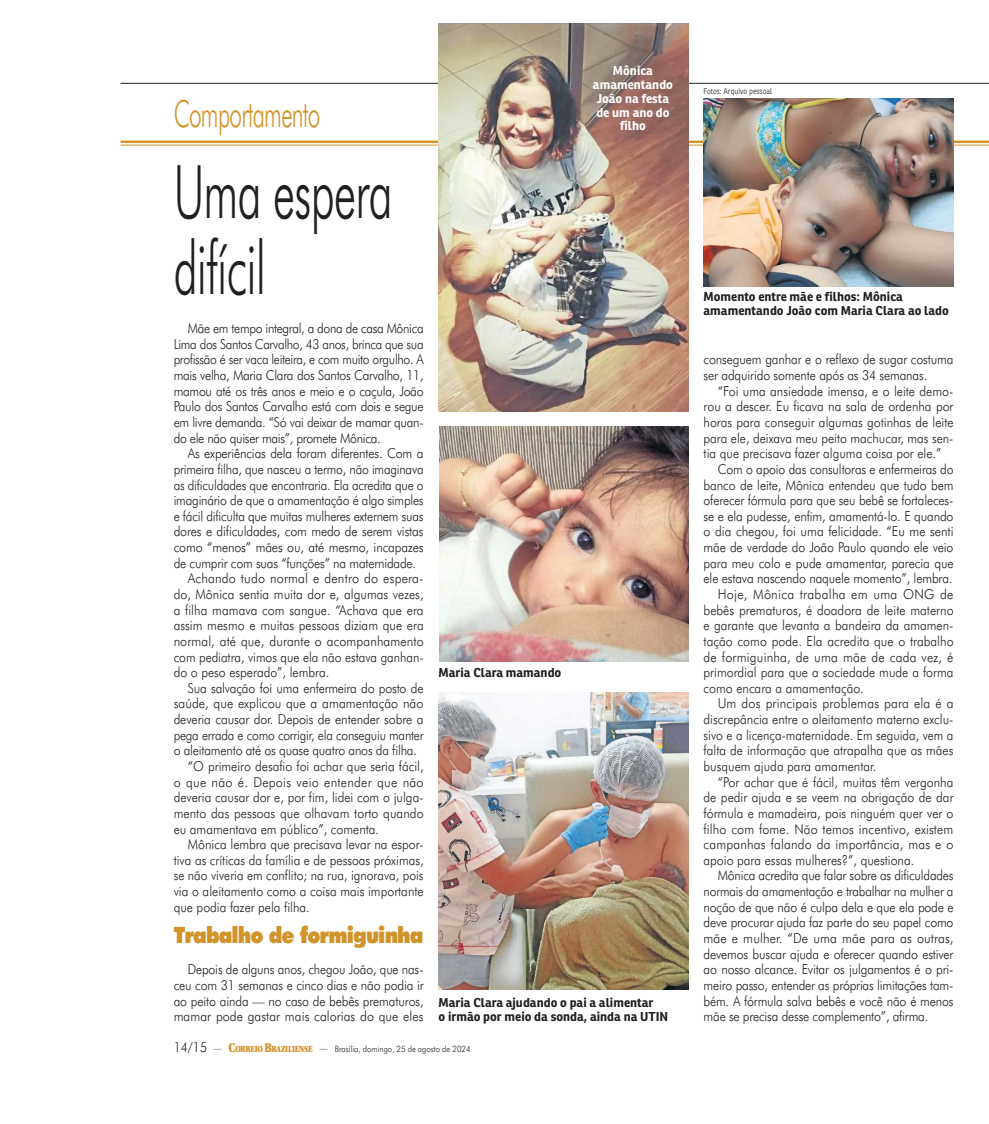
<style>
.page{position:relative;width:989px;height:1124px;background:#fff}
.page>*{position:absolute;margin:0;border:0;box-sizing:border-box;transform-origin:0 0}
.t1{font:300 73.75px/76.2px "Futura BT";letter-spacing:-.015em;color:#231f20;scale:.6 1}
.t2{font:300 37.5px "Futura BT";letter-spacing:-.03em;color:#d1942b;scale:.6 1}
.t3{font:900 22.5px "Futura BT";letter-spacing:-.045em;color:#d1942b;scale:.9 1}
.t4{font:300 13.75px/15.6px "Futura BT";color:#231f20;scale:.9 1}
.t5{font:300 13.75px/15.6px "Futura BT";color:#231f20;text-align:justify;scale:.89 1}
.t6{font:300 13.75px "Futura BT";color:#231f20;scale:.91 1}
.t7{font:300 13.75px "Futura BT";color:#231f20;scale:.88 1}
.t8{font:300 13.75px "Futura BT";color:#231f20;scale:.92 1}
.t9{font:300 13.75px "Futura BT";letter-spacing:.02em;color:#231f20;scale:.92 1}
.t10{font:700 12.5px/13.8px "Ronnia";color:#231f20}
.t11{font:700 12.5px/13.8px "Ronnia";color:#fff;text-align:center}
.t12{font:300 8.75px "Futura BT";color:#231f20;scale:.9 1}
.t13{font:300 8.12px "Ronnia";color:#231f20;scale:.9 1}
.s1{font-size:13.75px}
.s2{font-family:"Utopia";font-weight:900;font-size:12.5px;color:#d1942b}
.s3{font-family:"Utopia";font-weight:900;color:#d1942b}
</style>
<div class="page">
<div style="left:120px;top:140px;width:869px;height:5px;background:#fdfaf6"></div>
<hr style="left:120px;top:140px;width:869px;height:3px;background:#d1942b">
<hr style="left:120px;top:145px;width:869px;height:1px;background:#d1942b">
<hr style="left:120px;top:83px;width:869px;height:1px;background:#231f20">
<img style="left:439px;top:426px;width:249px;height:235px">
<img style="left:703px;top:99px;width:250px;height:187px">
<img style="left:438px;top:692px;width:250px;height:297px">
<img style="left:438px;top:23px;width:250px;height:388px">
<h2 class="t2" style="left:174px;top:98px;width:246px">Comportamento</h2>
<h1 class="t1" style="left:174px;top:159px;width:366px">Uma espera difícil</h1>
<p class="t5" style="left:174px;top:321px;width:282px;text-indent:14px">Mãe em tempo integral, a dona de casa Mônica Lima dos Santos Carvalho, 43 anos, brinca que sua profissão é ser vaca leiteira, e com muito orgulho. A mais velha, Maria Clara dos Santos Carvalho, 11, mamou até os três anos e meio e o caçula, João Paulo dos Santos Carvalho está com dois e segue em livre demanda. “Só vai deixar de mamar quan&shy;do ele não quiser mais”, promete Mônica.</p>
<p class="t4" style="left:188px;top:446px;width:263px">As experiências dela foram diferentes. Com a</p>
<p class="t5" style="left:174px;top:462px;width:282px">primeira filha, que nasceu a termo, não imaginava</p>
<p class="t7" style="left:174px;top:479px;width:285px">as dificuldades que encontraria. Ela acredita que o</p>
<p class="t5" style="left:174px;top:493px;width:282px">imaginário de que a amamentação é algo simples</p>
<p class="t5" style="left:174px;top:509px;width:282px">e fácil dificulta que muitas mulheres externem suas</p>
<p class="t4" style="left:174px;top:524px;width:279px">dores e dificuldades, com medo de serem vistas</p>
<p class="t6" style="left:174px;top:541px;width:276px">como “menos” mães ou, até mesmo, incapazes</p>
<p class="t4" style="left:174px;top:556px;width:271px">de cumprir com suas “funções” na maternidade.</p>
<p class="t6" style="left:188px;top:572px;width:260px">Achando tudo normal e dentro do espera-</p>
<p class="t4" style="left:174px;top:587px;width:279px">do, Mônica sentia muita dor e, algumas vezes,</p>
<p class="t4" style="left:174px;top:603px;width:279px">a filha mamava com sangue. “Achava que era</p>
<p class="t4" style="left:174px;top:618px;width:279px">assim mesmo e muitas pessoas diziam que era</p>
<p class="t6" style="left:174px;top:635px;width:276px">normal, até que, durante o acompanhamento</p>
<p class="t7" style="left:174px;top:651px;width:285px">com pediatra, vimos que ela não estava ganhan-</p>
<p class="t4" style="left:174px;top:665px;width:174px">do o peso esperado”, lembra.</p>
<p class="t4" style="left:188px;top:681px;width:263px">Sua salvação foi uma enfermeira do posto de</p>
<p class="t8" style="left:174px;top:697px;width:273px">saúde, que explicou que a amamentação não</p>
<p class="t6" style="left:174px;top:713px;width:276px">deveria causar dor. Depois de entender sobre a</p>
<p class="t7" style="left:174px;top:729px;width:285px">pega errada e como corrigir, ela conseguiu manter</p>
<p class="t4" style="left:174px;top:743px;width:272px">o aleitamento até os quase quatro anos da filha.</p>
<p class="t4" style="left:188px;top:759px;width:263px">“O primeiro desafio foi achar que seria fácil,</p>
<p class="t9" style="left:174px;top:776px;width:273px">o que não é. Depois veio entender que não</p>
<p class="t4" style="left:174px;top:790px;width:279px">deveria causar dor e, por fim, lidei com o julga-</p>
<p class="t4" style="left:174px;top:806px;width:279px">mento das pessoas que olhavam torto quando</p>
<p class="t4" style="left:174px;top:821px;width:230px">eu amamentava em público”, comenta.</p>
<p class="t4" style="left:188px;top:837px;width:263px">Mônica lembra que precisava levar na espor-</p>
<p class="t4" style="left:174px;top:853px;width:279px">tiva as críticas da família e de pessoas próximas,</p>
<p class="t7" style="left:174px;top:869px;width:285px">se não viveria em conflito; na rua, ignorava, pois</p>
<p class="t4" style="left:174px;top:884px;width:279px">via o aleitamento como a coisa mais importante</p>
<p class="t4" style="left:174px;top:899px;width:153px">que podia fazer pela filha.</p>
<h3 class="t3" style="left:174px;top:925px;width:279px">Trabalho de formiguinha</h3>
<p class="t5" style="left:174px;top:962px;width:282px;text-indent:14px">Depois de alguns anos, chegou João, que nas&shy;ceu com 31 semanas e cinco dias e não podia ir ao peito ainda — no caso de bebês prematuros, mamar pode gastar mais calorias do que eles</p>
<p class="t11" style="left:593px;top:65px;width:82px">Mônica amamentando<br>João na festa de um ano do filho</p>
<p class="t10" style="left:438px;top:666px;width:124px">Maria Clara mamando</p>
<p class="t10" style="left:438px;top:996px;width:231px">Maria Clara ajudando o pai a alimentar<br>o irmão por meio da sonda, ainda na UTIN</p>
<p class="t12" style="left:174px;top:1045px;width:331px"><span class="s1">14/15</span> — <span class="s2">C</span><span class="s3">ORREIO</span> <span class="s2">B</span><span class="s3">RAZILIENSE</span> — Brasília, domingo, 25 de agosto de 2024</p>
<p class="t13" style="left:703px;top:88px;width:78px">Fotos: Arquivo pessoal</p>
<p class="t10" style="left:703px;top:291px;width:247px">Momento entre mãe e filhos: Mônica amamentando João com Maria Clara ao lado</p>
<p class="t4" style="left:703px;top:353px;width:279px">conseguem ganhar e o reflexo de sugar costuma ser adquirido somente após as 34 semanas.</p>
<p class="t4" style="left:717px;top:384px;width:263px">“Foi uma ansiedade imensa, e o leite demo-</p>
<p class="t4" style="left:703px;top:399px;width:279px">rou a descer. Eu ficava na sala de ordenha por</p>
<p class="t4" style="left:703px;top:415px;width:279px">horas para conseguir algumas gotinhas de leite</p>
<p class="t5" style="left:703px;top:431px;width:282px">para ele, deixava meu peito machucar, mas sen-</p>
<p class="t4" style="left:703px;top:446px;width:266px">tia que precisava fazer alguma coisa por ele.”</p>
<p class="t5" style="left:717px;top:462px;width:266px">Com o apoio das consultoras e enfermeiras do</p>
<p class="t4" style="left:703px;top:478px;width:279px">banco de leite, Mônica entendeu que tudo bem</p>
<p class="t5" style="left:703px;top:493px;width:282px">oferecer fórmula para que seu bebê se fortaleces-</p>
<p class="t4" style="left:703px;top:509px;width:279px">se e ela pudesse, enfim, amamentá-lo. E quando</p>
<p class="t6" style="left:703px;top:526px;width:276px">o dia chegou, foi uma felicidade. “Eu me senti</p>
<p class="t4" style="left:703px;top:540px;width:279px">mãe de verdade do João Paulo quando ele veio</p>
<p class="t4" style="left:703px;top:556px;width:279px">para meu colo e pude amamentar, parecia que</p>
<p class="t4" style="left:703px;top:571px;width:278px">ele estava nascendo naquele momento”, lembra.</p>
<p class="t9" style="left:717px;top:588px;width:258px">Hoje, Mônica trabalha em uma ONG de</p>
<p class="t4" style="left:703px;top:603px;width:279px">bebês prematuros, é doadora de leite materno</p>
<p class="t4" style="left:703px;top:618px;width:279px">e garante que levanta a bandeira da amamen-</p>
<p class="t4" style="left:703px;top:634px;width:279px">tação como pode. Ela acredita que o trabalho</p>
<p class="t8" style="left:703px;top:651px;width:273px">de formiguinha, de uma mãe de cada vez, é</p>
<p class="t4" style="left:703px;top:665px;width:279px">primordial para que a sociedade mude a forma</p>
<p class="t4" style="left:703px;top:681px;width:180px">como encara a amamentação.</p>
<p class="t6" style="left:717px;top:697px;width:261px">Um dos principais problemas para ela é a</p>
<p class="t4" style="left:703px;top:712px;width:279px">discrepância entre o aleitamento materno exclu-</p>
<p class="t7" style="left:703px;top:729px;width:285px">sivo e a licença-maternidade. Em seguida, vem a</p>
<p class="t4" style="left:703px;top:743px;width:279px">falta de informação que atrapalha que as mães</p>
<p class="t4" style="left:703px;top:759px;width:193px">busquem ajuda para amamentar.</p>
<p class="t4" style="left:717px;top:774px;width:263px">“Por achar que é fácil, muitas têm vergonha</p>
<p class="t4" style="left:703px;top:790px;width:279px">de pedir ajuda e se veem na obrigação de dar</p>
<p class="t4" style="left:703px;top:806px;width:279px">fórmula e mamadeira, pois ninguém quer ver o</p>
<p class="t6" style="left:703px;top:822px;width:276px">filho com fome. Não temos incentivo, existem</p>
<p class="t6" style="left:703px;top:838px;width:276px">campanhas falando da importância, mas e o</p>
<p class="t4" style="left:703px;top:853px;width:236px">apoio para essas mulheres?”, questiona.</p>
<p class="t5" style="left:717px;top:868px;width:266px">Mônica acredita que falar sobre as dificuldades</p>
<p class="t7" style="left:703px;top:885px;width:285px">normais da amamentação e trabalhar na mulher a</p>
<p class="t4" style="left:703px;top:899px;width:279px">noção de que não é culpa dela e que ela pode e</p>
<p class="t4" style="left:703px;top:915px;width:279px">deve procurar ajuda faz parte do seu papel como</p>
<p class="t8" style="left:703px;top:932px;width:273px">mãe e mulher. “De uma mãe para as outras,</p>
<p class="t4" style="left:703px;top:946px;width:279px">devemos buscar ajuda e oferecer quando estiver</p>
<p class="t4" style="left:703px;top:962px;width:279px">ao nosso alcance. Evitar os julgamentos é o pri-</p>
<p class="t4" style="left:703px;top:978px;width:279px">meiro passo, entender as próprias limitações tam-</p>
<p class="t4" style="left:703px;top:993px;width:279px">bém. A fórmula salva bebês e você não é menos</p>
<p class="t4" style="left:703px;top:1009px;width:251px">mãe se precisa desse complemento”, afirma.</p>
</div>
